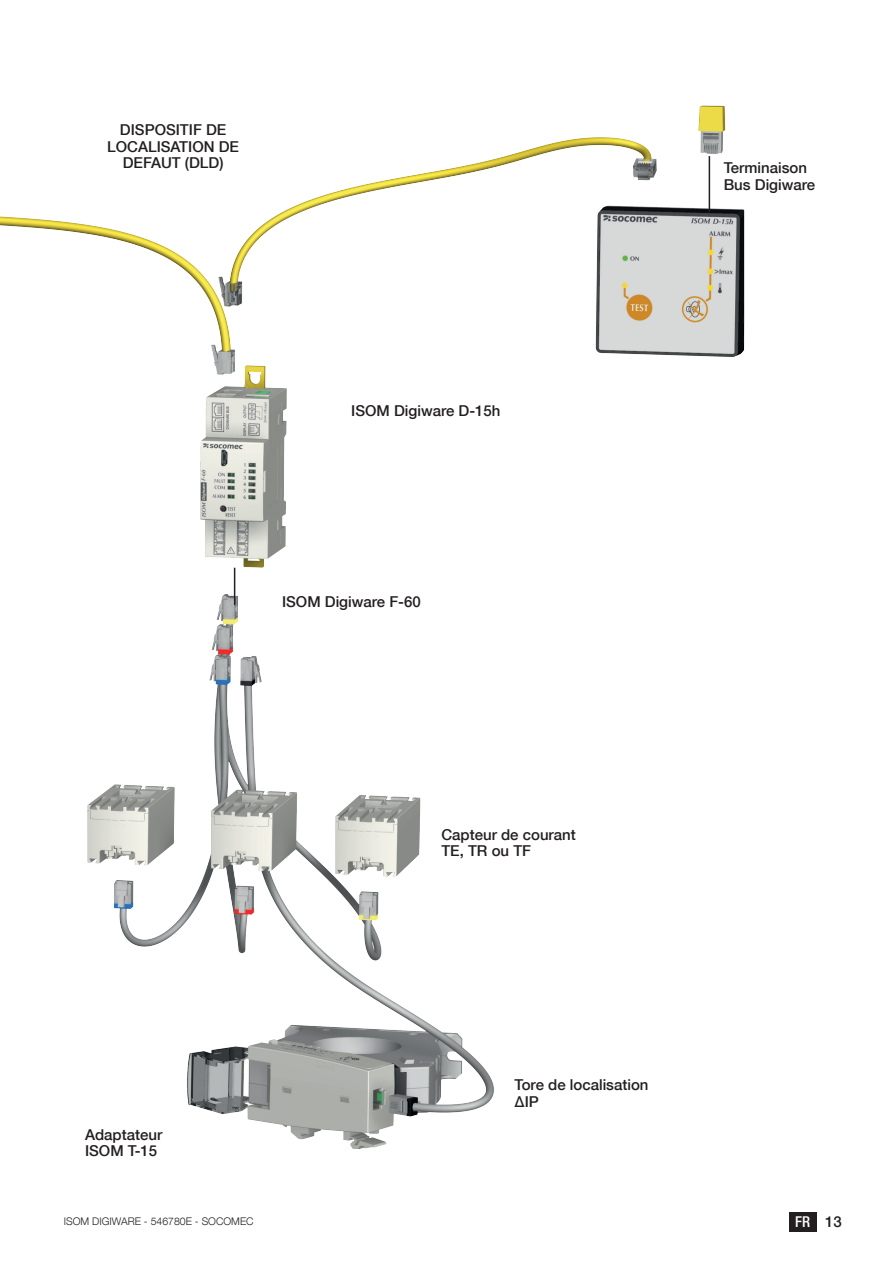
<style>
.page{position:relative;width:893px;height:1263px;background:#fff}
.page>*{position:absolute;margin:0;border:0;box-sizing:border-box;transform-origin:0 0}
.t1{font:500 15px/16.5px "Helvetica Neue LT Com";color:#231f20}
.t2{font:500 condensed 15px "Helvetica Neue LT Com";color:#fff}
.t3{font:300 10.5px "Helvetica Neue LT Com";color:#231f20}
.s1{font-stretch:normal;color:#231f20}
</style>
<div class="page">
<div style="left:789px;top:1212px;width:27px;height:19px;background:#231f20"></div>
<img style="left:0;top:106px;width:744px;height:1043px">
<hr style="left:709px;top:156px;width:1px;height:56px;background:#231f20">
<hr style="left:234px;top:568px;width:1px;height:37px;background:#231f20">
<p class="t1" style="left:107px;top:121px;width:133px;text-align:center">DISPOSITIF DE<br>LOCALISATION DE<br>DEFAUT (DLD)</p>
<p class="t1" style="left:351px;top:402px;width:151px">ISOM Digiware D-15h</p>
<p class="t1" style="left:282px;top:594px;width:140px">ISOM Digiware F-60</p>
<p class="t1" style="left:441px;top:826px;width:136px">Capteur de courant<br>TE, TR ou TF</p>
<p class="t1" style="left:724px;top:159px;width:93px">Terminaison<br>Bus Digiware</p>
<p class="t1" style="left:85px;top:1126px;width:79px">Adaptateur<br>ISOM T-15</p>
<p class="t1" style="left:514px;top:1076px;width:135px">Tore de localisation<br>ΔIP</p>
<p class="t3" style="left:64px;top:1215px;width:191px">ISOM DIGIWARE - 546780E - SOCOMEC</p>
<p class="t2" style="left:795px;top:1212px;width:48px">FR <span class="s1">13</span></p>
</div>
